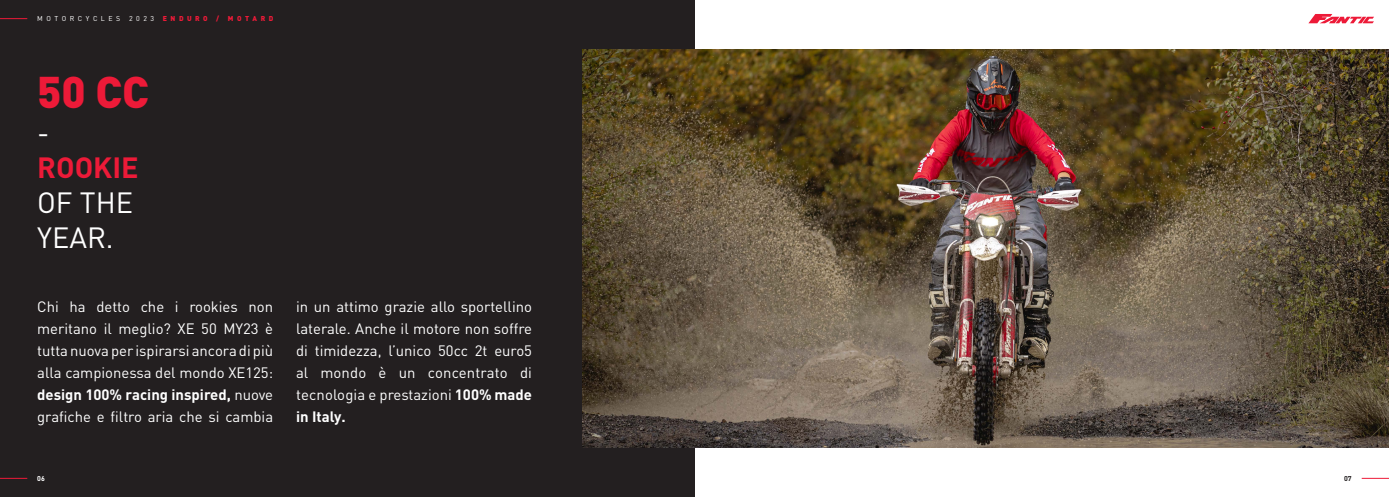
<style>
.page{position:relative;width:1389px;height:497px;background:#fff}
.page>*{position:absolute;margin:0;border:0;box-sizing:border-box;transform-origin:0 0}
.t1{font:900 43.75px "DIN Pro";color:#ed1a38}
.t2{font:28.88px "DIN Pro";color:#fff}
.t3{font:700 28.88px "DIN Pro";color:#ed1a38}
.t4{font:14.88px/21.9px "DIN Pro";color:#fff;text-align:justify}
.t5{font:7px "DIN Pro";letter-spacing:.5em;color:#fff}
.t6{font:700 7px "DIN Pro";color:#fff}
.t7{font:700 7px "DIN Pro";color:#231f20}
.s1{font-weight:900;color:#ed1a38}
.s2{font-weight:700}
</style>
<div class="page">
<div style="left:0;top:0;width:694px;height:496px;background:#231f20"></div>
<img style="left:583px;top:50px;width:806px;height:396px">
<svg style="left:0;top:477px;width:27px;height:1px"></svg>
<svg style="left:0;top:18px;width:27px;height:1px"></svg>
<svg style="left:1362px;top:477px;width:27px;height:1px"></svg>
<svg style="left:1308px;top:14px;width:66px;height:9px"></svg>
<p class="t5" style="left:37px;top:14px;width:238px">MOTORCYCLES 2023 <span class="s1">ENDURO / MOTARD</span></p>
<p class="t1" style="left:37px;top:62px;width:113px">50 CC</p>
<p class="t2" style="left:37px;top:113px;width:14px">-</p>
<p class="t3" style="left:37px;top:148px;width:103px">ROOKIE</p>
<p class="t2" style="left:37px;top:183px;width:97px">OF THE</p>
<p class="t2" style="left:37px;top:218px;width:78px">YEAR.</p>
<p class="t4" style="left:37px;top:295px;width:238px">Chi ha detto che i rookies non meritano il meglio? XE 50 MY23 è tutta nuova per ispirarsi ancora di più alla campionessa del mondo XE125: <span class="s2">design 100% racing inspired,</span> nuove grafiche e filtro aria che si cambia</p>
<p class="t4" style="left:296px;top:295px;width:237px">in un attimo grazie allo sportellino laterale. Anche il motore non soffre di timidezza, l’unico 50cc 2t euro5 al mondo è un concentrato di tecnologia e prestazioni <span class="s2">100% made in Italy.</span></p>
<p class="t6" style="left:37px;top:473px;width:9px">06</p>
<p class="t7" style="left:1344px;top:473px;width:9px">07</p>
</div>
